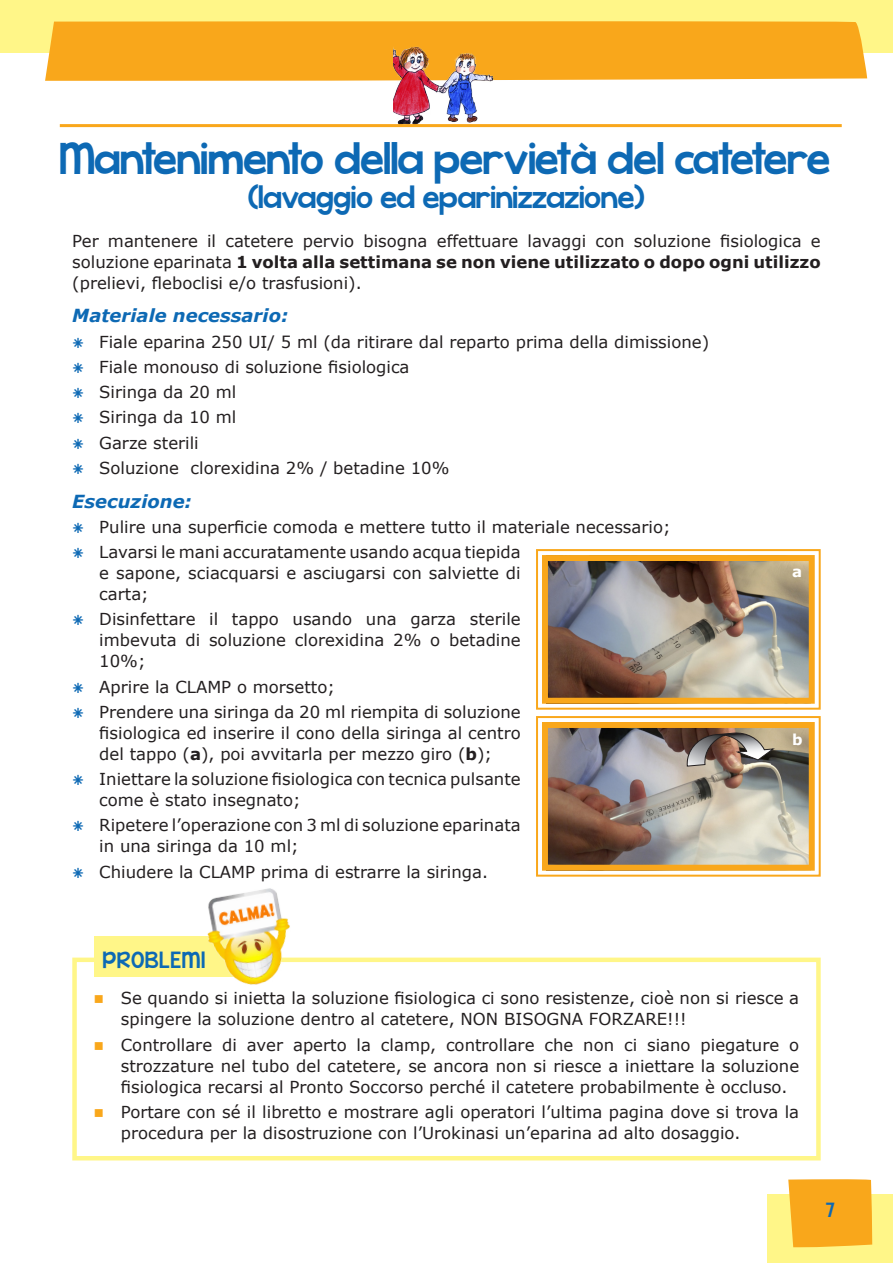
<style>
.page{position:relative;width:893px;height:1263px;background:#fff}
.page>*{position:absolute;margin:0;border:0;box-sizing:border-box;transform-origin:0 0}
.t1{font:46.5px "KG Whatthe Teacher Wants";color:#0d69b4}
.t2{font:33px "KG Whatthe Teacher Wants";letter-spacing:.005em;color:#0d69b4}
.t3{font:24px "KG Whatthe Teacher Wants";letter-spacing:.055em;color:#0d69b4}
.t4{font:21px "KG Whatthe Teacher Wants";color:#0d69b4}
.t5{font:italic 700 18px "Verdana";color:#0d69b4}
.t6{font:16.5px/21px "Verdana";color:#231f20}
.t7{font:700 15px "Verdana";color:#fff}
.s1{font-weight:700}
</style>
<div class="page">
<div style="left:0;top:0;width:893px;height:52px;background:#fff688"></div>
<div style="left:767px;top:1195px;width:126px;height:68px;background:#fff688"></div>
<svg style="left:788px;top:1179px;width:84px;height:68px;background:#f9ab21"></svg>
<div style="left:45px;top:21px;width:822px;height:60px;background:#f9a71b"></div>
<div style="left:72px;top:957px;width:749px;height:203px;border:4px solid #fff688"></div>
<div style="left:95px;top:936px;width:159px;height:40px;background:#fff688"></div>
<img style="left:196px;top:888px;width:108px;height:97px">
<img style="left:536px;top:549px;width:285px;height:161px">
<div style="left:542px;top:555px;width:273px;height:149px;border:6px solid #f9a71b"></div>
<img style="left:536px;top:716px;width:285px;height:161px">
<div style="left:542px;top:722px;width:273px;height:149px;border:6px solid #f9a71b"></div>
<svg style="left:687px;top:732px;width:88px;height:35px;background:#8d7c71"></svg>
<img style="left:394px;top:45px;width:99px;height:79px">
<hr style="left:60px;top:124px;width:782px;height:3px;background:#f9a71b">
<h1 class="t1" style="left:60px;top:129px;width:772px">Mantenimento della pervietà del catetere</h1>
<h2 class="t2" style="left:248px;top:177px;width:398px">(lavaggio ed eparinizzazione)</h2>
<p class="t6" style="left:72px;top:230px;width:750px;text-align:justify">Per mantenere il catetere pervio bisogna effettuare lavaggi con soluzione fisiologica e soluzione eparinata <span class="s1">1 volta alla settimana se non viene utilizzato o dopo ogni utilizzo </span>(prelievi, fleboclisi e/o trasfusioni).</p>
<p class="t5" style="left:72px;top:303px;width:218px">Materiale necessario:</p>
<p class="t6" style="left:99px;top:329px;width:611px;line-height:25.2px">Fiale eparina 250 UI/ 5 ml (da ritirare dal reparto prima della dimissione)<br>Fiale monouso di soluzione fisiologica<br>Siringa da 20 ml<br>Siringa da 10 ml<br>Garze sterili<br>Soluzione clorexidina 2% / betadine 10%</p>
<p class="t5" style="left:72px;top:488px;width:121px">Esecuzione:</p>
<p class="t6" style="left:99px;top:514px;width:573px;line-height:25.2px">Pulire una superficie comoda e mettere tutto il materiale necessario;<br>Lavarsi le mani accuratamente usando acqua tiepida</p>
<p class="t6" style="left:99px;top:562px;width:423px">e sapone, sciacquarsi e asciugarsi con salviette di carta;</p>
<p class="t6" style="left:99px;top:609px;width:423px;text-align:justify">Disinfettare il tappo usando una garza sterile imbevuta di soluzione clorexidina 2% o betadine 10%;</p>
<p class="t6" style="left:99px;top:674px;width:423px;line-height:25.2px">Aprire la CLAMP o morsetto;<br>Prendere una siringa da 20 ml riempita di soluzione</p>
<p class="t6" style="left:99px;top:722px;width:423px">fisiologica ed inserire il cono della siringa al centro del tappo (<span class="s1">a</span>), poi avvitarla per mezzo giro (<span class="s1">b</span>);</p>
<p class="t6" style="left:99px;top:768px;width:423px">Iniettare la soluzione fisiologica con tecnica pulsante come è stato insegnato;</p>
<p class="t6" style="left:99px;top:815px;width:423px">Ripetere l’operazione con 3 ml di soluzione eparinata in una siringa da 10 ml;</p>
<p class="t6" style="left:99px;top:861px;width:390px">Chiudere la CLAMP prima di estrarre la siringa.</p>
<p class="t7" style="left:792px;top:560px;width:12px">a</p>
<p class="t7" style="left:792px;top:729px;width:12px">b</p>
<h3 class="t3" style="left:103px;top:945px;width:104px">PROBLEMI</h3>
<p class="t6" style="left:121px;top:988px;width:680px">Se quando si inietta la soluzione fisiologica ci sono resistenze, cioè non si riesce a spingere la soluzione dentro al catetere, NON BISOGNA FORZARE!!!</p>
<p class="t6" style="left:121px;top:1034px;width:680px;text-align:justify">Controllare di aver aperto la clamp, controllare che non ci siano piegature o strozzature nel tubo del catetere, se ancora non si riesce a iniettare la soluzione fisiologica recarsi al Pronto Soccorso perché il catetere probabilmente è occluso.</p>
<p class="t6" style="left:121px;top:1101px;width:680px">Portare con sé il libretto e mostrare agli operatori l’ultima pagina dove si trova la procedura per la disostruzione con l’Urokinasi un’eparina ad alto dosaggio.</p>
<p class="t4" style="left:826px;top:1197px;width:10px">7</p>
</div>
